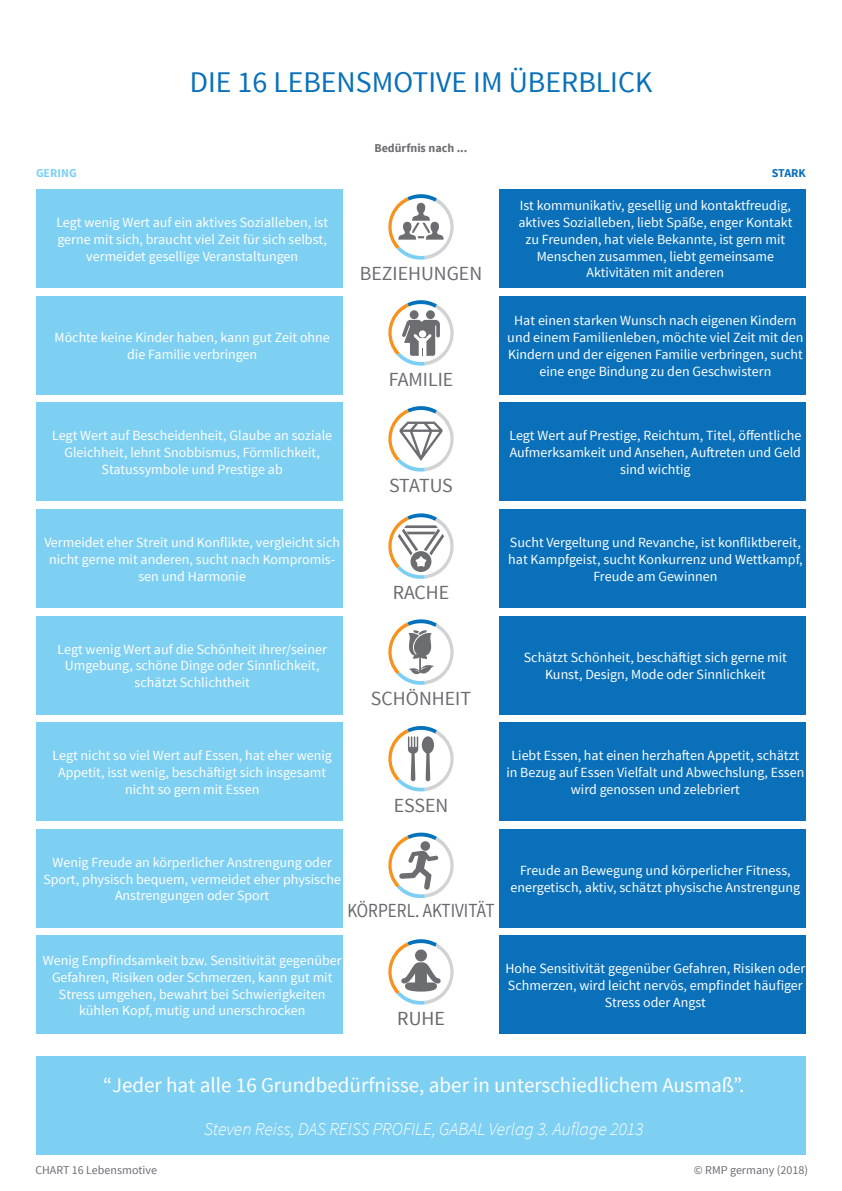
<style>
.page{position:relative;width:842px;height:1191px;background:#fff}
.page>*{position:absolute;margin:0;border:0;box-sizing:border-box;transform-origin:0 0}
.t1{font:30px "Source Sans Pro";color:#0970b9}
.t2{font:21px "Source Sans Pro";color:#fff}
.t3{font:20px "Source Sans Pro";color:#6c6d70}
.t4{font:20px "Source Sans Pro";color:#66696a;scale:.86 1}
.t5{font:20px "Source Sans Pro";color:#66696a}
.t6{font:italic 300 18px "Source Sans Pro";color:#fff}
.t7{font:14px/16.8px "Source Sans Pro";color:#fff;text-align:center}
.t8{font:12px "Source Sans Pro";color:#6c6d70}
.t9{font:700 12px "Source Sans Pro";color:#6c6d70}
.t10{font:700 12px "Source Sans Pro";color:#7ed0f3}
.t11{font:700 12px "Source Sans Pro";letter-spacing:-.01em;color:#0970b9}
</style>
<div class="page">
<div style="left:36px;top:189px;width:307px;height:99px;background:#7ed0f3"></div>
<div style="left:499px;top:189px;width:307px;height:99px;background:#0970b9"></div>
<div style="left:36px;top:296px;width:307px;height:98px;background:#7ed0f3"></div>
<div style="left:499px;top:296px;width:307px;height:98px;background:#0970b9"></div>
<div style="left:36px;top:402px;width:307px;height:99px;background:#7ed0f3"></div>
<div style="left:499px;top:402px;width:307px;height:99px;background:#0970b9"></div>
<div style="left:36px;top:509px;width:307px;height:99px;background:#7ed0f3"></div>
<div style="left:499px;top:509px;width:307px;height:99px;background:#0970b9"></div>
<div style="left:36px;top:616px;width:307px;height:98px;background:#7ed0f3"></div>
<div style="left:499px;top:616px;width:307px;height:98px;background:#0970b9"></div>
<div style="left:36px;top:722px;width:307px;height:99px;background:#7ed0f3"></div>
<div style="left:499px;top:722px;width:307px;height:99px;background:#0970b9"></div>
<div style="left:36px;top:829px;width:307px;height:98px;background:#7ed0f3"></div>
<div style="left:499px;top:829px;width:307px;height:98px;background:#0970b9"></div>
<div style="left:36px;top:935px;width:307px;height:99px;background:#7ed0f3"></div>
<div style="left:499px;top:935px;width:307px;height:99px;background:#0970b9"></div>
<div style="left:36px;top:1056px;width:770px;height:99px;background:#7ed0f3"></div>
<svg style="left:388px;top:194px;width:66px;height:66px"></svg>
<svg style="left:388px;top:300px;width:66px;height:66px"></svg>
<svg style="left:388px;top:406px;width:66px;height:65px"></svg>
<svg style="left:388px;top:513px;width:66px;height:66px"></svg>
<svg style="left:388px;top:619px;width:66px;height:66px"></svg>
<svg style="left:388px;top:726px;width:66px;height:65px"></svg>
<svg style="left:388px;top:832px;width:66px;height:66px"></svg>
<svg style="left:388px;top:939px;width:66px;height:65px"></svg>
<h1 class="t1" style="left:190px;top:64px;width:464px">DIE 16 LEBENSMOTIVE IM ÜBERBLICK</h1>
<p class="t9" style="left:374px;top:140px;width:95px">Bedürfnis nach ...</p>
<p class="t10" style="left:36px;top:165px;width:42px">GERING</p>
<p class="t11" style="left:772px;top:165px;width:36px">STARK</p>
<p class="t7" style="left:56px;top:214px;width:273px">Legt wenig Wert auf ein aktives Sozialleben, ist gerne mit sich, braucht viel Zeit für sich selbst, vermeidet gesellige Veranstaltungen</p>
<p class="t7" style="left:55px;top:329px;width:277px">Möchte keine Kinder haben, kann gut Zeit ohne die Familie verbringen</p>
<p class="t7" style="left:518px;top:197px;width:275px">Ist kommunikativ, gesellig und kontaktfreudig, aktives Sozialleben, liebt Späße, enger Kontakt zu Freunden, hat viele Bekannte, ist gern mit Menschen zusammen, liebt gemeinsame</p>
<h3 class="t3" style="left:360px;top:261px;width:124px">BEZIEHUNGEN</h3>
<p class="t7" style="left:586px;top:265px;width:139px">Aktivitäten mit anderen</p>
<h3 class="t3" style="left:389px;top:367px;width:66px">FAMILIE</h3>
<p class="t7" style="left:507px;top:312px;width:298px">Hat einen starken Wunsch nach eigenen Kindern und einem Familienleben, möchte viel Zeit mit den Kindern und der eigenen Familie verbringen, sucht eine enge Bindung zu den Geschwistern</p>
<p class="t7" style="left:52px;top:427px;width:281px">Legt Wert auf Bescheidenheit, Glaube an soziale<br>Gleichheit, lehnt Snobbismus, Förmlichkeit,<br>Statussymbole und Prestige ab</p>
<p class="t7" style="left:509px;top:427px;width:293px">Legt Wert auf Prestige, Reichtum, Titel, öffentliche<br>Aufmerksamkeit und Ansehen, Auftreten und Geld sind wichtig</p>
<h3 class="t3" style="left:389px;top:473px;width:65px">STATUS</h3>
<p class="t7" style="left:44px;top:534px;width:297px">Vermeidet eher Streit und Konflikte, vergleicht sich nicht gerne mit anderen, sucht nach Kompromis&shy;sen und Harmonie</p>
<p class="t7" style="left:508px;top:534px;width:296px">Sucht Vergeltung und Revanche, ist konfliktbereit, hat Kampfgeist, sucht Konkurrenz und Wettkampf,<br>Freude am Gewinnen</p>
<h3 class="t3" style="left:393px;top:580px;width:58px">RACHE</h3>
<p class="t7" style="left:58px;top:641px;width:271px">Legt wenig Wert auf die Schönheit ihrer/seiner<br>Umgebung, schöne Dinge oder Sinnlichkeit, schätzt Schlichtheit</p>
<p class="t7" style="left:524px;top:649px;width:265px">Schätzt Schönheit, beschäftigt sich gerne mit<br>Kunst, Design, Mode oder Sinnlichkeit</p>
<h3 class="t3" style="left:371px;top:686px;width:102px">SCHÖNHEIT</h3>
<p class="t7" style="left:53px;top:747px;width:281px">Legt nicht so viel Wert auf Essen, hat eher wenig<br>Appetit, isst wenig, beschäftigt sich insgesamt nicht so gern mit Essen</p>
<p class="t7" style="left:506px;top:747px;width:300px">Liebt Essen, hat einen herzhaften Appetit, schätzt in Bezug auf Essen Vielfalt und Abwechslung, Essen wird genossen und zelebriert</p>
<h3 class="t3" style="left:394px;top:793px;width:56px">ESSEN</h3>
<p class="t7" style="left:43px;top:854px;width:299px">Wenig Freude an körperlicher Anstrengung oder<br>Sport, physisch bequem, vermeidet eher physische<br>Anstrengungen oder Sport</p>
<p class="t7" style="left:511px;top:862px;width:291px">Freude an Bewegung und körperlicher Fitness, energetisch, aktiv, schätzt physische Anstrengung</p>
<h3 class="t4" style="left:347px;top:897px;width:173px">KÖRPERL. AKTIVITÄT</h3>
<p class="t7" style="left:43px;top:952px;width:300px">Wenig Empfindsamkeit bzw. Sensitivität gegenüber Gefahren, Risiken oder Schmerzen, kann gut mit Stress umgehen, bewahrt bei Schwierigkeiten kühlen Kopf, mutig und unerschrocken</p>
<p class="t7" style="left:505px;top:960px;width:302px">Hohe Sensitivität gegenüber Gefahren, Risiken oder<br>Schmerzen, wird leicht nervös, empfindet häufiger<br>Stress oder Angst</p>
<h3 class="t5" style="left:397px;top:1006px;width:49px">RUHE</h3>
<h2 class="t2" style="left:103px;top:1072px;width:643px">“Jeder hat alle 16 Grundbedürfnisse, aber in unterschiedlichem Ausmaß”.</h2>
<p class="t6" style="left:204px;top:1118px;width:441px">Steven Reiss, DAS REISS PROFILE, GABAL Verlag 3. Auflage 2013</p>
<p class="t8" style="left:35px;top:1162px;width:123px">CHART 16 Lebensmotive</p>
<p class="t8" style="left:694px;top:1162px;width:116px">© RMP germany (2018)</p>
</div>
